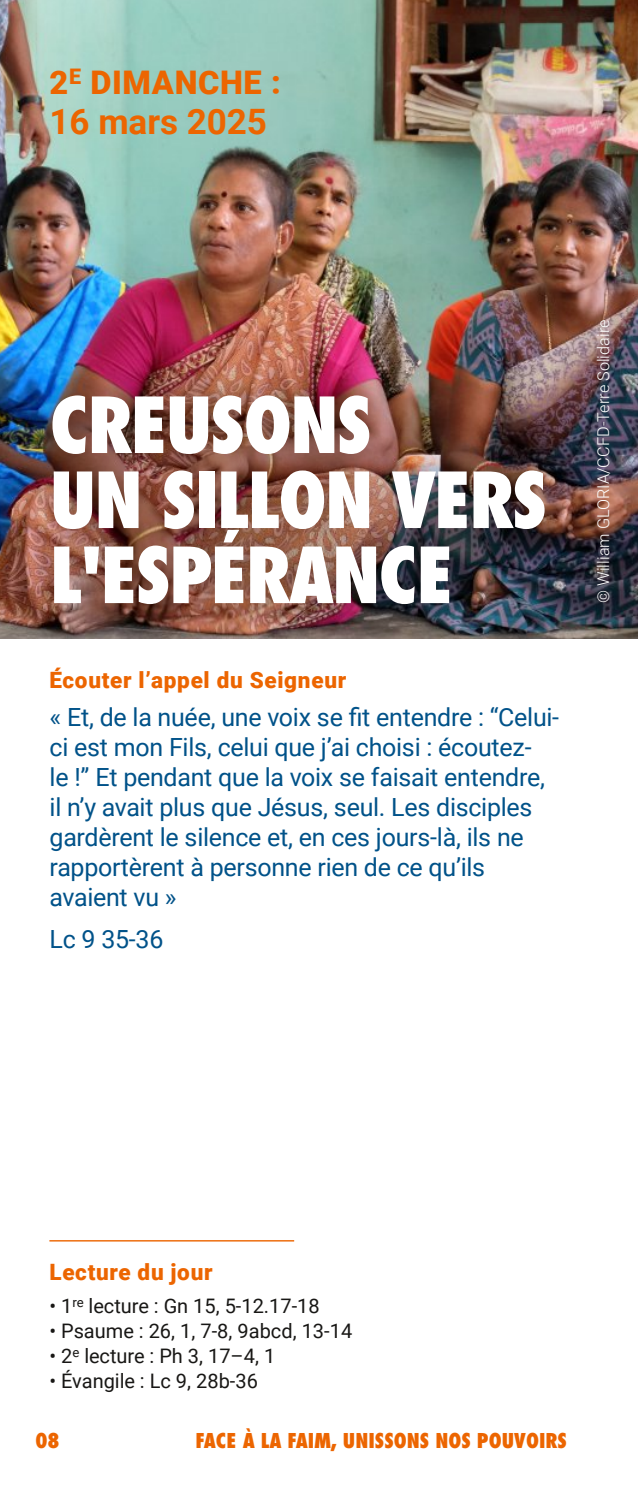
<style>
.page{position:relative;width:638px;height:1489px;background:#fff}
.page>*{position:absolute;margin:0;border:0;box-sizing:border-box;transform-origin:0 0}
.t1{font:800 condensed 75px/75px "Futura LT";letter-spacing:-.03em;color:#fff}
.t2{font:700 35px "Roboto";color:#ec6500}
.t3{font:900 32.5px "Roboto";letter-spacing:.02em;color:#ec6500}
.t4{font:25px/30px "Roboto";letter-spacing:-.01em;color:#005289}
.t5{font:900 22.5px "Roboto";letter-spacing:.035em;color:#ec6500}
.t6{font:20px "Roboto";color:#181715}
.t7{font:800 condensed 20px "Futura LT";color:#ec6500}
.t8{font:300 16.25px "Roboto";color:#fff}
</style>
<div class="page">
<img style="left:0;top:0;width:638px;height:638px">
<div style="left:7px;top:353px;width:602px;height:603px;background:#181715;opacity:.6"></div>
<hr style="left:49px;top:1239px;width:245px;height:2px;background:#ec6500">
<h3 class="t3" style="left:50px;top:64px;width:233px">2<sup>E</sup> DIMANCHE :</h3>
<h2 class="t2" style="left:50px;top:102px;width:219px">16 mars 2025</h2>
<h1 class="t1" style="left:50px;top:387px;width:499px">CREUSONS<br>UN SILLON VERS<br>L'ESPÉRANCE</h1>
<p class="t5" style="left:50px;top:667px;width:298px">Écouter l’appel du Seigneur</p>
<p class="t4" style="left:50px;top:702px;width:511px">« Et, de la nuée, une voix se fit entendre : “Celui&shy;ci est mon Fils, celui que j’ai choisi : écoutez-<br>le !” Et pendant que la voix se faisait entendre, il n’y avait plus que Jésus, seul. Les disciples gardèrent le silence et, en ces jours-là, ils ne rapportèrent à personne rien de ce qu’ils avaient vu »</p>
<p class="t4" style="left:50px;top:924px;width:115px">Lc 9 35-36</p>
<p class="t8" style="left:594px;top:602px;width:284px;rotate:-90deg">© William GLORIA/CCFD-Terre Solidaire</p>
<p class="t5" style="left:49px;top:1259px;width:165px">Lecture du jour</p>
<p class="t6" style="left:49px;top:1293px;width:272px">• 1<sup>re</sup> lecture : Gn 15, 5-12.17-18</p>
<p class="t6" style="left:49px;top:1318px;width:304px">• Psaume : 26, 1, 7-8, 9abcd, 13-14</p>
<p class="t6" style="left:49px;top:1343px;width:227px">• 2<sup>e</sup> lecture : Ph 3, 17–4, 1</p>
<p class="t6" style="left:49px;top:1368px;width:210px">• Évangile : Lc 9, 28b-36</p>
<p class="t7" style="left:35px;top:1427px;width:26px">08</p>
<p class="t7" style="left:195px;top:1427px;width:373px">FACE À LA FAIM, UNISSONS NOS POUVOIRS</p>
</div>
